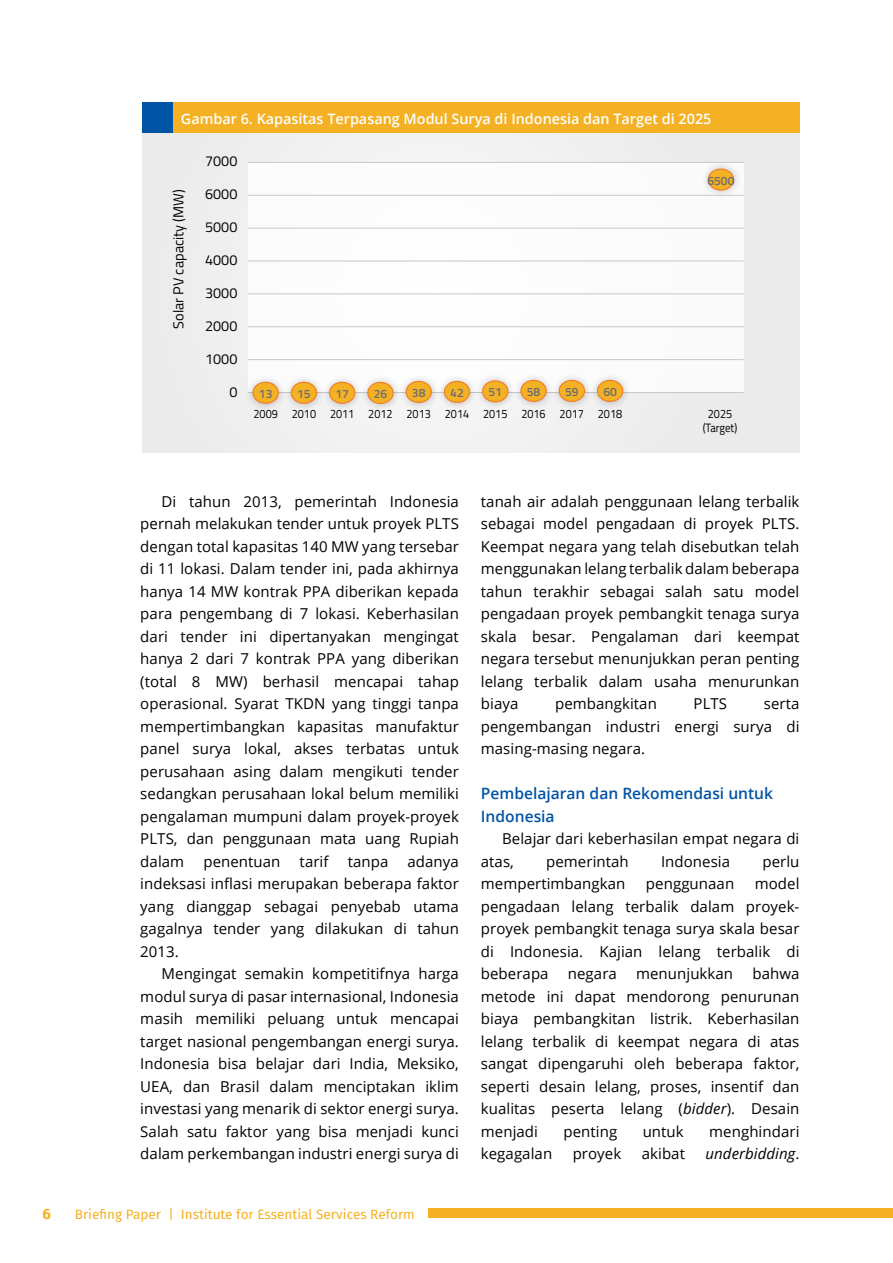
<style>
.page{position:relative;width:893px;height:1263px;background:#fff}
.page>*{position:absolute;margin:0;border:0;box-sizing:border-box;transform-origin:0 0}
.t1{font:600 15.6px/22.5px "Open Sans";color:#0054a6}
.t2{font:15px/22.5px "Open Sans";letter-spacing:.005em;color:#000;text-align:justify}
.t3{font:italic 15px "Open Sans";letter-spacing:.005em;color:#000}
.t4{font:700 15px "Fira Sans";color:#f4b123}
.t5{font:600 14.4px "Open Sans";color:#fff}
.t6{font:14.4px "Titillium Web";color:#000}
.t7{font:13.5px "Fira Sans";color:#f4b123}
.t8{font:12.15px/14.5px "Titillium Web";color:#000;text-align:center;scale:.9 1}
.t9{font:600 12.15px "Titillium Web";color:#6d6e71}
.s1{font-style:italic}
.s2{font-style:normal}
</style>
<div class="page">
<div style="left:428px;top:1208px;width:465px;height:10px;background:#f4b123"></div>
<div style="left:142px;top:131px;width:657px;height:322px;background:#ededed"></div>
<div style="left:142px;top:102px;width:49px;height:30px;background:#0054a6"></div>
<div style="left:173px;top:102px;width:626px;height:30px;background:#f4b123"></div>
<div style="left:248px;top:162px;width:495px;height:230px;background:#fff"></div>
<hr style="left:248px;top:162px;width:496px;height:1px;background:#c7c8ca">
<hr style="left:248px;top:195px;width:496px;height:1px;background:#c7c8ca">
<hr style="left:248px;top:228px;width:496px;height:1px;background:#c7c8ca">
<hr style="left:248px;top:261px;width:496px;height:1px;background:#c7c8ca">
<hr style="left:248px;top:293px;width:496px;height:1px;background:#c7c8ca">
<hr style="left:248px;top:326px;width:496px;height:1px;background:#c7c8ca">
<hr style="left:248px;top:359px;width:496px;height:1px;background:#c7c8ca">
<hr style="left:248px;top:392px;width:496px;height:1px;background:#c7c8ca">
<div style="left:244px;top:374px;width:43px;height:38px;background:#000;opacity:.24"></div>
<div style="left:253px;top:382px;width:25px;height:21px;background:#f4b123;border-radius:50%"></div>
<div style="left:252px;top:382px;width:27px;height:22px;border:1px solid #f47922;border-radius:50%"></div>
<div style="left:283px;top:374px;width:42px;height:38px;background:#000;opacity:.24"></div>
<div style="left:291px;top:382px;width:26px;height:21px;background:#f4b123;border-radius:50%"></div>
<div style="left:291px;top:382px;width:26px;height:22px;border:1px solid #f47922;border-radius:50%"></div>
<div style="left:321px;top:374px;width:42px;height:38px;background:#000;opacity:.24"></div>
<div style="left:330px;top:382px;width:25px;height:21px;background:#f4b123;border-radius:50%"></div>
<div style="left:329px;top:382px;width:26px;height:22px;border:1px solid #f47922;border-radius:50%"></div>
<div style="left:359px;top:374px;width:42px;height:38px;background:#000;opacity:.24"></div>
<div style="left:368px;top:382px;width:25px;height:21px;background:#f4b123;border-radius:50%"></div>
<div style="left:367px;top:382px;width:27px;height:22px;border:1px solid #f47922;border-radius:50%"></div>
<div style="left:398px;top:373px;width:42px;height:38px;background:#000;opacity:.24"></div>
<div style="left:406px;top:381px;width:25px;height:21px;background:#f4b123;border-radius:50%"></div>
<div style="left:406px;top:381px;width:26px;height:22px;border:1px solid #f47922;border-radius:50%"></div>
<div style="left:436px;top:373px;width:42px;height:38px;background:#000;opacity:.24"></div>
<div style="left:444px;top:381px;width:26px;height:21px;background:#f4b123;border-radius:50%"></div>
<div style="left:444px;top:381px;width:26px;height:22px;border:1px solid #f47922;border-radius:50%"></div>
<div style="left:474px;top:373px;width:42px;height:37px;background:#000;opacity:.24"></div>
<div style="left:483px;top:381px;width:25px;height:21px;background:#f4b123;border-radius:50%"></div>
<div style="left:482px;top:380px;width:26px;height:22px;border:1px solid #f47922;border-radius:50%"></div>
<div style="left:512px;top:372px;width:42px;height:38px;background:#000;opacity:.24"></div>
<div style="left:521px;top:380px;width:25px;height:21px;background:#f4b123;border-radius:50%"></div>
<div style="left:520px;top:380px;width:27px;height:22px;border:1px solid #f47922;border-radius:50%"></div>
<div style="left:551px;top:372px;width:42px;height:38px;background:#000;opacity:.24"></div>
<div style="left:559px;top:380px;width:25px;height:21px;background:#f4b123;border-radius:50%"></div>
<div style="left:559px;top:380px;width:26px;height:22px;border:1px solid #f47922;border-radius:50%"></div>
<div style="left:589px;top:372px;width:42px;height:38px;background:#000;opacity:.24"></div>
<div style="left:597px;top:380px;width:26px;height:21px;background:#f4b123;border-radius:50%"></div>
<div style="left:597px;top:380px;width:26px;height:22px;border:1px solid #f47922;border-radius:50%"></div>
<div style="left:700px;top:161px;width:42px;height:38px;background:#000;opacity:.24"></div>
<div style="left:708px;top:169px;width:25px;height:21px;background:#f4b123;border-radius:50%"></div>
<div style="left:708px;top:169px;width:26px;height:22px;border:1px solid #f47922;border-radius:50%"></div>
<p class="t5" style="left:181px;top:109px;width:532px">Gambar 6. Kapasitas Terpasang Modul Surya di Indonesia dan Target di 2025</p>
<p class="t6" style="left:205px;top:150px;width:34px">7000</p>
<p class="t6" style="left:205px;top:183px;width:34px">6000</p>
<p class="t6" style="left:205px;top:216px;width:34px">5000</p>
<p class="t6" style="left:205px;top:249px;width:34px">4000</p>
<p class="t6" style="left:205px;top:282px;width:34px">3000</p>
<p class="t6" style="left:205px;top:315px;width:34px">2000</p>
<p class="t6" style="left:205px;top:348px;width:34px">1000</p>
<p class="t6" style="left:229px;top:381px;width:10px">0</p>
<p class="t9" style="left:707px;top:171px;width:29px">6500</p>
<p class="t6" style="left:168px;top:329px;width:141px;rotate:-90deg">Solar PV capacity (MW)</p>
<p class="t9" style="left:259px;top:384px;width:15px">13</p>
<p class="t9" style="left:297px;top:384px;width:15px">15</p>
<p class="t9" style="left:335px;top:384px;width:15px">17</p>
<p class="t9" style="left:374px;top:384px;width:15px">26</p>
<p class="t9" style="left:412px;top:383px;width:15px">38</p>
<p class="t9" style="left:450px;top:383px;width:15px">42</p>
<p class="t9" style="left:489px;top:383px;width:15px">51</p>
<p class="t9" style="left:527px;top:382px;width:15px">58</p>
<p class="t9" style="left:565px;top:382px;width:15px">59</p>
<p class="t9" style="left:603px;top:382px;width:15px">60</p>
<p class="t8" style="left:253px;top:405px;width:411px">2009 2010 2011 2012 2013 2014 2015 2016 2017 2018</p>
<p class="t8" style="left:703px;top:405px;width:40px">2025 (Target)</p>
<p class="t2" style="left:140px;top:490px;width:320px;text-indent:21px">Di tahun 2013, pemerintah Indonesia pernah melakukan tender untuk proyek PLTS dengan total kapasitas 140 MW yang tersebar di 11 lokasi. Dalam tender ini, pada akhirnya hanya 14 MW kontrak PPA diberikan kepada para pengembang di 7 lokasi. Keberhasilan dari tender ini dipertanyakan mengingat hanya 2 dari 7 kontrak PPA yang diberikan (total 8 MW) berhasil mencapai tahap operasional. Syarat TKDN yang tinggi tanpa mempertimbangkan kapasitas manufaktur panel surya lokal, akses terbatas untuk perusahaan asing dalam mengikuti tender sedangkan perusahaan lokal belum memiliki pengalaman mumpuni dalam proyek-proyek PLTS, dan penggunaan mata uang Rupiah dalam</p>
<p class="t2" style="left:203px;top:850px;width:79px">penentuan</p>
<p class="t2" style="left:300px;top:850px;width:30px">tarif</p>
<p class="t2" style="left:348px;top:850px;width:42px">tanpa</p>
<p class="t2" style="left:140px;top:850px;width:320px;text-indent:267px">adanya indeksasi inflasi merupakan beberapa faktor yang dianggap sebagai penyebab utama gagalnya tender yang dilakukan di tahun 2013.</p>
<p class="t2" style="left:140px;top:962px;width:320px;text-indent:21px">Mengingat semakin kompetitifnya harga modul surya di pasar internasional, Indonesia masih memiliki peluang untuk mencapai target nasional pengembangan energi surya.<br>Indonesia bisa belajar dari India, Meksiko, UEA, dan Brasil dalam menciptakan iklim investasi yang menarik di sektor energi surya.<br>Salah satu faktor yang bisa menjadi kunci dalam perkembangan industri energi surya di</p>
<p class="t4" style="left:43px;top:1201px;width:10px">6</p>
<p class="t7" style="left:75px;top:1204px;width:341px">Briefing Paper | Institute for Essential Services Reform</p>
<p class="t2" style="left:481px;top:490px;width:320px">tanah air adalah penggunaan lelang terbalik sebagai model pengadaan di proyek PLTS.<br>Keempat negara yang telah disebutkan telah menggunakan lelang terbalik dalam beberapa tahun terakhir sebagai salah satu model pengadaan proyek pembangkit tenaga surya skala besar. Pengalaman dari keempat negara tersebut menunjukkan peran penting lelang terbalik dalam usaha menurunkan biaya</p>
<p class="t2" style="left:555px;top:692px;width:103px">pembangkitan</p>
<p class="t2" style="left:694px;top:692px;width:35px">PLTS</p>
<p class="t2" style="left:481px;top:692px;width:320px;text-indent:283px">serta pengembangan industri energi surya di masing-masing negara.</p>
<p class="t1" style="left:481px;top:782px;width:294px">Pembelajaran dan Rekomendasi untuk<br>Indonesia</p>
<p class="t2" style="left:481px;top:827px;width:320px;text-indent:21px">Belajar dari keberhasilan empat negara di atas,</p>
<p class="t2" style="left:546px;top:850px;width:84px">pemerintah</p>
<p class="t2" style="left:661px;top:850px;width:71px">Indonesia</p>
<p class="t2" style="left:762px;top:850px;width:39px">perlu</p>
<p class="t2" style="left:481px;top:872px;width:146px">mempertimbangkan</p>
<p class="t2" style="left:646px;top:872px;width:90px">penggunaan</p>
<p class="t2" style="left:481px;top:872px;width:320px;text-indent:274px">model pengadaan lelang terbalik dalam proyek&shy;proyek pembangkit tenaga surya skala besar di Indonesia. Kajian lelang terbalik di beberapa</p>
<p class="t2" style="left:481px;top:962px;width:320px;text-indent:272px">bahwa metode ini dapat mendorong penurunan biaya pembangkitan listrik. Keberhasilan lelang terbalik di keempat negara di atas sangat dipengaruhi oleh beberapa faktor, seperti desain lelang, proses, insentif dan kualitas peserta lelang (<span class="s1">bidder</span>). Desain menjadi</p>
<p class="t2" style="left:568px;top:962px;width:51px">negara</p>
<p class="t2" style="left:636px;top:962px;width:99px">menunjukkan</p>
<p class="t2" style="left:563px;top:1120px;width:55px">penting</p>
<p class="t2" style="left:643px;top:1120px;width:43px">untuk</p>
<p class="t2" style="left:709px;top:1120px;width:92px">menghindari</p>
<p class="t2" style="left:481px;top:1142px;width:73px">kegagalan</p>
<p class="t2" style="left:573px;top:1142px;width:50px">proyek</p>
<p class="t2" style="left:642px;top:1142px;width:45px">akibat</p>
<p class="t3" style="left:705px;top:1144px;width:95px">underbidding<span class="s2">.</span></p>
</div>
